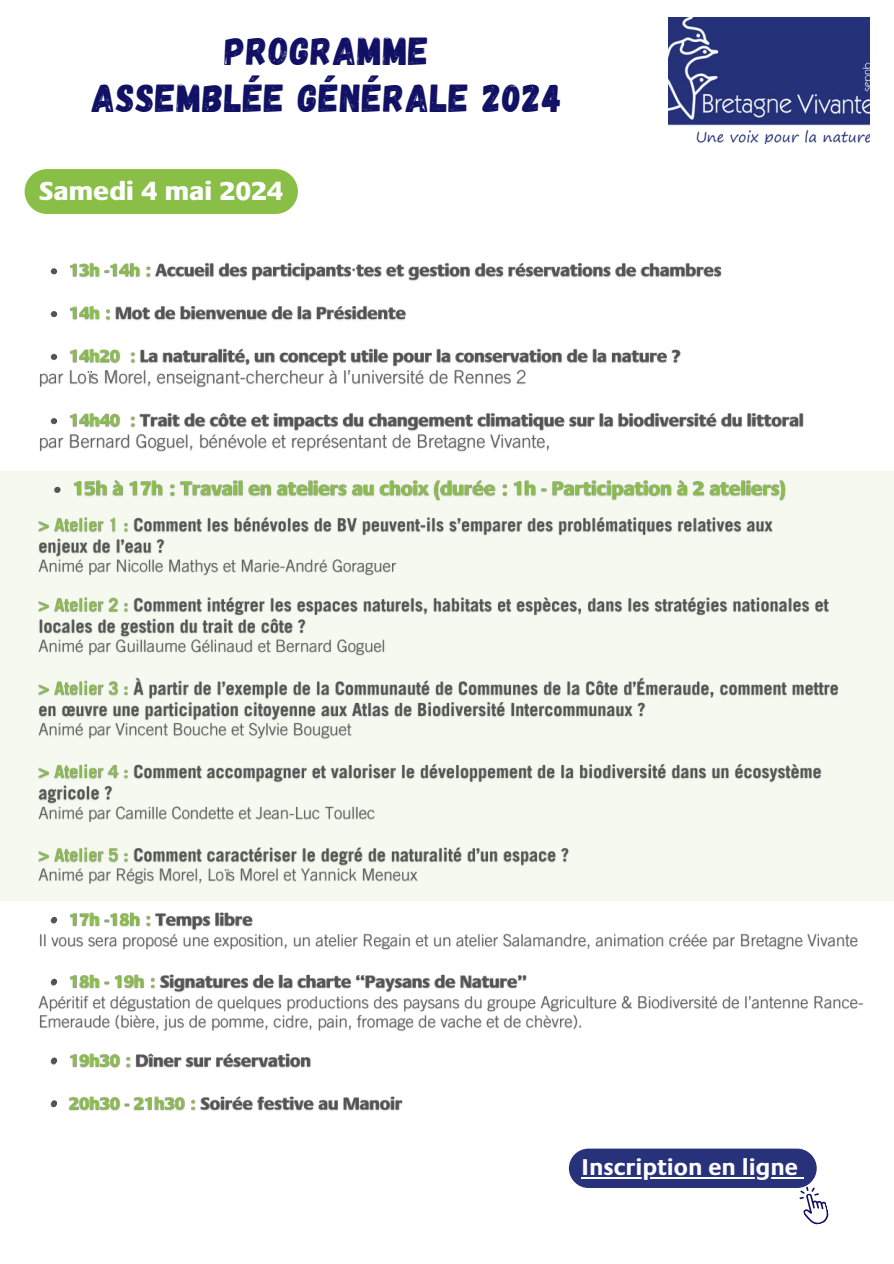
<style>
.page{position:relative;width:894px;height:1264px;background:#fff}
.page>*{position:absolute;margin:0;border:0;box-sizing:border-box;transform-origin:0 0}
.t1{font:39px/47.2px "Gagalin";letter-spacing:.025em;color:#101064;text-align:center}
.t2{font:800 27px "Praxis";letter-spacing:.025em;color:#fff}
.t3{font:700 23.7px "Praxis";color:#fff}
</style>
<div class="page">
<div style="left:0;top:471px;width:893px;height:429px;background:#f5f9f0"></div>
<img style="left:36px;top:262px;width:831px;height:849px">
<img style="left:668px;top:17px;width:201px;height:126px">
<svg style="left:799px;top:1186px;width:29px;height:38px"></svg>
<div style="left:568px;top:1148px;width:248px;height:39px;background:#27327b;border-radius:20px"></div>
<hr style="left:581px;top:1177px;width:216px;height:1px;background:#fff">
<div style="left:25px;top:169px;width:273px;height:45px;background:#89bf47;border-radius:22px"></div>
<p class="t1" style="left:92px;top:28px;width:471px">PROGRAMME<br>ASSEMBLÉE GÉNÉRALE 2024</p>
<p class="t2" style="left:39px;top:176px;width:245px">Samedi 4 mai 2024</p>
<p class="t3" style="left:581px;top:1154px;width:218px">Inscription en ligne</p>
</div>
